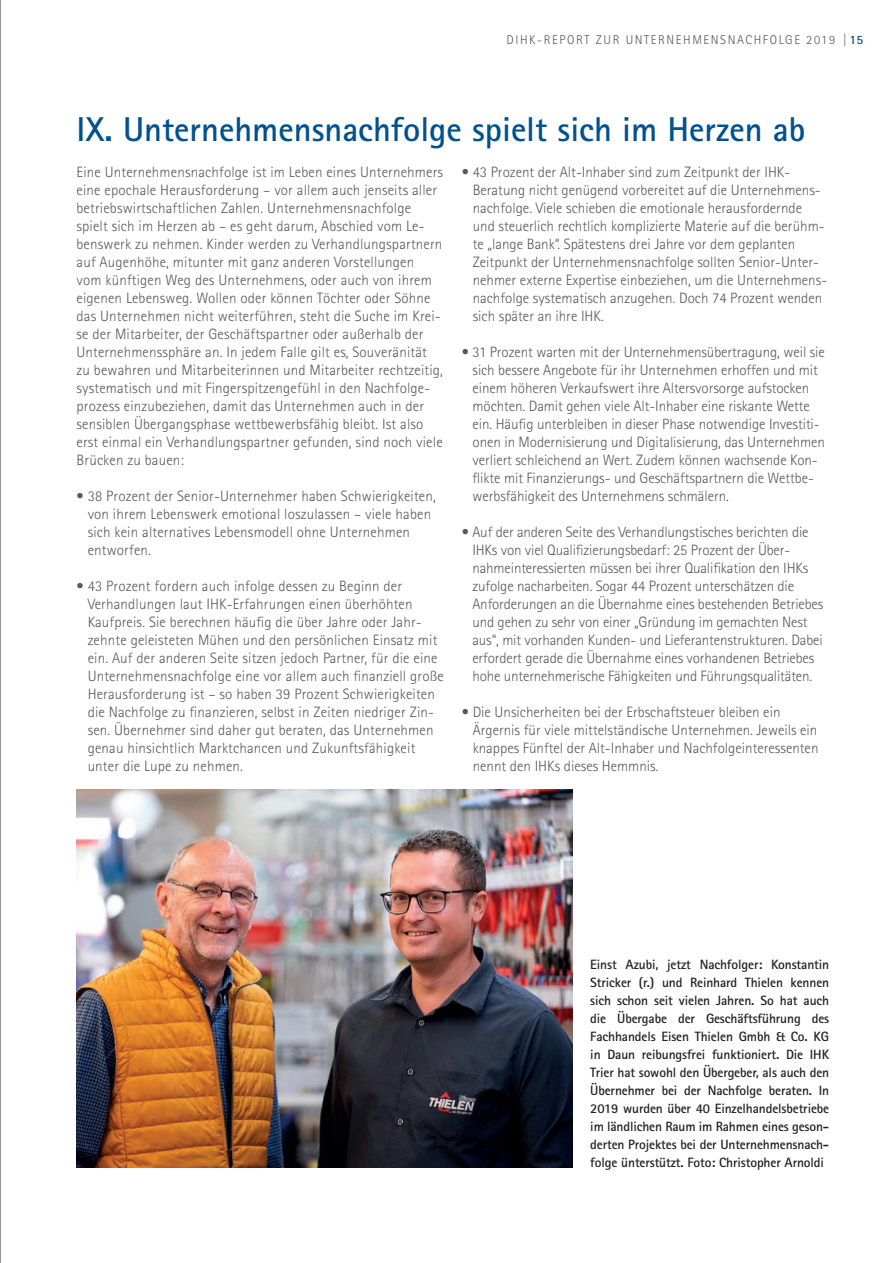
<style>
.page{position:relative;width:893px;height:1263px;background:#fff}
.page>*{position:absolute;margin:0;border:0;box-sizing:border-box;transform-origin:0 0}
.t1{font:700 34.5px "Agfa Rotis Sans Serif";color:#005190}
.t2{font:300 15px/18px "Agfa Rotis Sans Serif";color:#57585a}
.t3{font:700 13.5px/18px "Agfa Rotis Sans Serif";letter-spacing:-.01em;color:#231f20;text-align:justify}
.t4{font:300 12.75px "Agfa Rotis Sans Serif";letter-spacing:.125em;color:#57585a}
.s1{font-weight:700;color:#005190}
</style>
<div class="page">
<img style="left:77px;top:789px;width:495px;height:378px">
<hr style="left:0;top:0;width:1px;height:1263px;background:#939598">
<p class="t4" style="left:506px;top:33px;width:358px">DIHK-REPORT ZUR UNTERNEHMENSNACHFOLGE 2019 | <span class="s1">15</span></p>
<h1 class="t1" style="left:77px;top:108px;width:730px">IX. Unternehmensnachfolge spielt sich im Herzen ab</h1>
<p class="t2" style="left:77px;top:163px;width:368px">Eine Unternehmensnachfolge ist im Leben eines Unternehmers eine epochale Herausforderung – vor allem auch jenseits aller betriebswirtschaftlichen Zahlen. Unternehmensnachfolge spielt sich im Herzen ab – es geht darum, Abschied vom Le&shy;benswerk zu nehmen. Kinder werden zu Verhandlungspartnern auf Augenhöhe, mitunter mit ganz anderen Vorstellungen<br>vom künftigen Weg des Unternehmens, oder auch von ihrem eigenen Lebensweg. Wollen oder können Töchter oder Söhne das Unternehmen nicht weiterführen, steht die Suche im Krei&shy;se der Mitarbeiter, der Geschäftspartner oder außerhalb der Unternehmenssphäre an. In jedem Falle gilt es, Souveränität zu bewahren und Mitarbeiterinnen und Mitarbeiter rechtzeitig, systematisch und mit Fingerspitzengefühl in den Nachfolge&shy;prozess einzubeziehen, damit das Unternehmen auch in der sensiblen Übergangsphase wettbewerbsfähig bleibt. Ist also erst einmal ein Verhandlungspartner gefunden, sind noch viele Brücken zu bauen:</p>
<p class="t2" style="left:88px;top:487px;width:350px;text-indent:-11px">• 38 Prozent der Senior-Unternehmer haben Schwierigkeiten, von ihrem Lebenswerk emotional loszulassen – viele haben sich kein alternatives Lebensmodell ohne Unternehmen entworfen.</p>
<p class="t2" style="left:88px;top:577px;width:358px;text-indent:-11px">• 43 Prozent fordern auch infolge dessen zu Beginn der Verhandlungen laut IHK-Erfahrungen einen überhöhten Kaufpreis. Sie berechnen häufig die über Jahre oder Jahr&shy;zehnte geleisteten Mühen und den persönlichen Einsatz mit ein. Auf der anderen Seite sitzen jedoch Partner, für die eine Unternehmensnachfolge eine vor allem auch finanziell große Herausforderung ist – so haben 39 Prozent Schwierigkeiten die Nachfolge zu finanzieren, selbst in Zeiten niedriger Zin&shy;sen. Übernehmer sind daher gut beraten, das Unternehmen genau hinsichtlich Marktchancen und Zukunftsfähigkeit unter die Lupe zu nehmen.</p>
<p class="t2" style="left:473px;top:163px;width:356px;text-indent:-11px">• 43 Prozent der Alt-Inhaber sind zum Zeitpunkt der IHK-Beratung nicht genügend vorbereitet auf die Unternehmens&shy;nachfolge. Viele schieben die emotionale herausfordernde und steuerlich rechtlich komplizierte Materie auf die berühm&shy;te „lange Bank“. Spätestens drei Jahre vor dem geplanten Zeitpunkt der Unternehmensnachfolge sollten Senior-Unter&shy;nehmer externe Expertise einbeziehen, um die Unternehmens&shy;nachfolge systematisch anzugehen. Doch 74 Prozent wenden sich später an ihre IHK.</p>
<p class="t2" style="left:473px;top:343px;width:354px;text-indent:-11px">• 31 Prozent warten mit der Unternehmensübertragung, weil sie sich bessere Angebote für ihr Unternehmen erhoffen und mit einem höheren Verkaufswert ihre Altersvorsorge aufstocken möchten. Damit gehen viele Alt-Inhaber eine riskante Wette ein. Häufig unterbleiben in dieser Phase notwendige Investiti&shy;onen in Modernisierung und Digitalisierung, das Unternehmen verliert schleichend an Wert. Zudem können wachsende Kon&shy;flikte mit Finanzierungs- und Geschäftspartnern die Wettbe&shy;werbsfähigkeit des Unternehmens schmälern.</p>
<p class="t2" style="left:472px;top:523px;width:352px;text-indent:-11px">• Auf der anderen Seite des Verhandlungstisches berichten die IHKs von viel Qualifizierungsbedarf: 25 Prozent der Über&shy;nahmeinteressierten müssen bei ihrer Qualifikation den IHKs zufolge nacharbeiten. Sogar 44 Prozent unterschätzen die Anforderungen an die Übernahme eines bestehenden Betriebes und gehen zu sehr von einer „Gründung im gemachten Nest aus“, mit vorhanden Kunden- und Lieferantenstrukturen. Dabei erfordert gerade die Übernahme eines vorhandenen Betriebes hohe unternehmerische Fähigkeiten und Führungsqualitäten.</p>
<p class="t2" style="left:473px;top:703px;width:347px;text-indent:-11px">• Die Unsicherheiten bei der Erbschaftsteuer bleiben ein Ärgernis für viele mittelständische Unternehmen. Jeweils ein knappes Fünftel der Alt-Inhaber und Nachfolgeinteressenten nennt den IHKs dieses Hemmnis.</p>
<p class="t3" style="left:590px;top:955px;width:240px">Einst Azubi, jetzt Nachfolger: Konstantin Stricker (r.) und Reinhard Thielen kennen sich schon seit vielen Jahren. So hat auch die Übergabe der Geschäftsführung des Fachhandels Eisen Thielen Gmbh &amp; Co. KG in Daun reibungsfrei funktioniert. Die IHK Trier hat sowohl den Übergeber, als auch den Übernehmer bei der Nachfolge beraten. In 2019 wurden über 40 Einzelhandelsbetriebe im ländlichen Raum im Rahmen eines geson&shy;derten Projektes bei der Unternehmensnach&shy;folge ünterstützt. Foto: Christopher Arnoldi</p>
</div>
